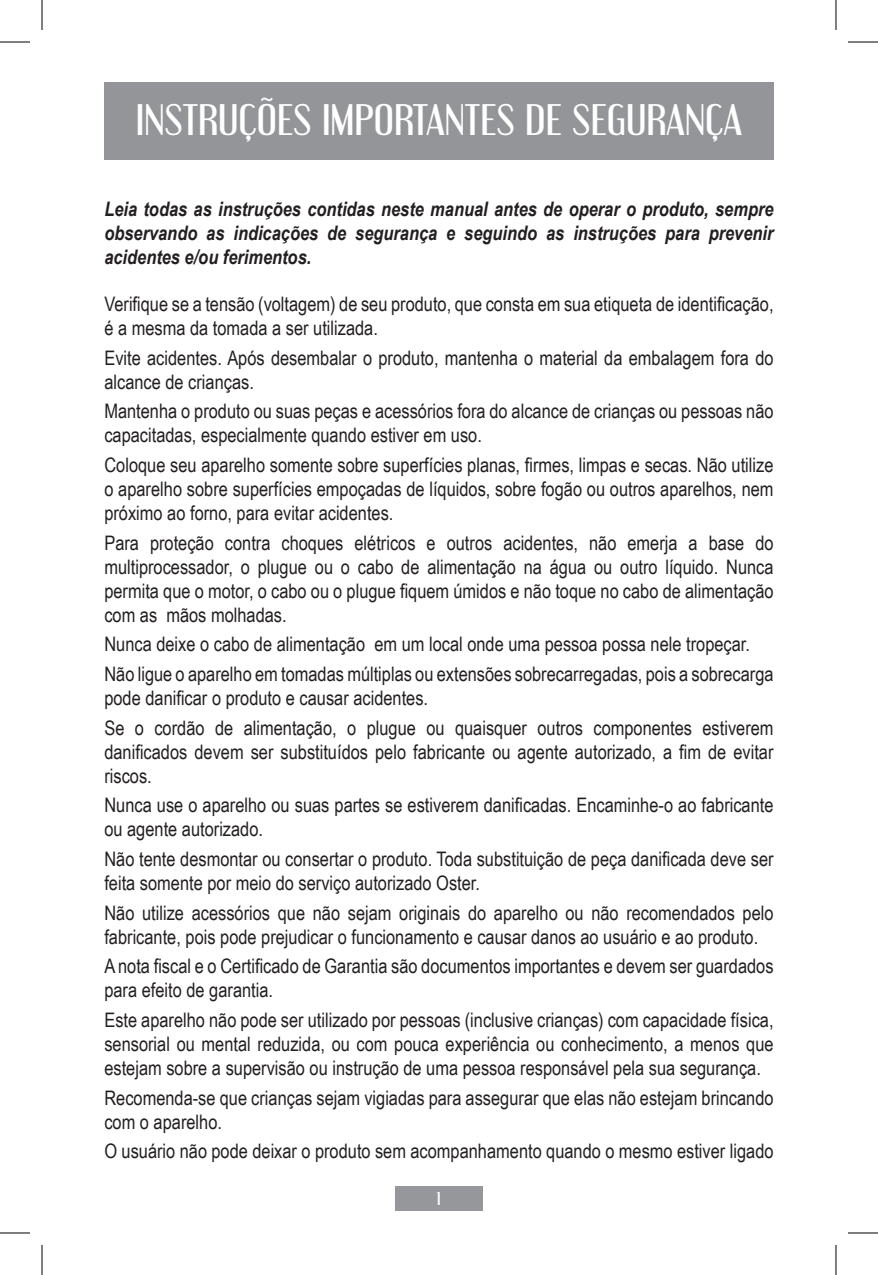
<style>
.page{position:relative;width:878px;height:1275px;background:#fff}
.page>*{position:absolute;margin:0;border:0;box-sizing:border-box;transform-origin:0 0}
.t1{font:38px "Engebrechtre Rg";color:#fff}
.t2{font:20px/24px "Arial Narrow";color:#231f20}
.t3{font:italic 700 20px/24px "Arial Narrow";color:#231f20;text-align:justify}
.t4{font:16px "Engebrechtre Rg";color:#fff}
</style>
<div class="page">
<div style="left:395px;top:1186px;width:88px;height:25px;background:#95979a"></div>
<div style="left:104px;top:82px;width:669px;height:77px;background:#939598"></div>
<hr style="left:0;top:42px;width:30px;height:1px;background:#000">
<hr style="left:848px;top:42px;width:30px;height:1px;background:#000">
<hr style="left:0;top:1232px;width:30px;height:1px;background:#000">
<hr style="left:848px;top:1232px;width:30px;height:1px;background:#000">
<hr style="left:42px;top:0;width:1px;height:30px;background:#000">
<hr style="left:42px;top:1245px;width:1px;height:30px;background:#000">
<hr style="left:835px;top:0;width:1px;height:30px;background:#000">
<hr style="left:835px;top:1245px;width:1px;height:30px;background:#000">
<h1 class="t1" style="left:136px;top:97px;width:608px">INSTRUÇÕES IMPORTANTES DE SEGURANÇA</h1>
<p class="t3" style="left:104px;top:196px;width:670px">Leia todas as instruções contidas neste manual antes de operar o produto, sempre observando as indicações de segurança e seguindo as instruções para prevenir acidentes e/ou ferimentos.</p>
<p class="t2" style="left:104px;top:291px;width:670px">Verifique se a tensão (voltagem) de seu produto, que consta em sua etiqueta de identificação, é a mesma da tomada a ser utilizada.</p>
<p class="t2" style="left:104px;top:345px;width:670px">Evite acidentes. Após desembalar o produto, mantenha o material da embalagem fora do alcance de crianças.</p>
<p class="t2" style="left:104px;top:398px;width:670px">Mantenha o produto ou suas peças e acessórios fora do alcance de crianças ou pessoas não capacitadas, especialmente quando estiver em uso.</p>
<p class="t2" style="left:104px;top:452px;width:670px;text-align:justify">Coloque seu aparelho somente sobre superfícies planas, firmes, limpas e secas. Não utilize o aparelho sobre superfícies empoçadas de líquidos, sobre fogão ou outros aparelhos, nem próximo ao forno, para evitar acidentes.</p>
<p class="t2" style="left:104px;top:530px;width:670px;text-align:justify">Para proteção contra choques elétricos e outros acidentes, não emerja a base do multiprocessador, o plugue ou o cabo de alimentação na água ou outro líquido. Nunca permita que o motor, o cabo ou o plugue fiquem úmidos e não toque no cabo de alimentação com as mãos molhadas.</p>
<p class="t2" style="left:104px;top:628px;width:670px;line-height:29.6px">Nunca deixe o cabo de alimentação em um local onde uma pessoa possa nele tropeçar.<br>Não ligue o aparelho em tomadas múltiplas ou extensões sobrecarregadas, pois a sobrecarga</p>
<p class="t2" style="left:104px;top:682px;width:670px;line-height:29.6px">pode danificar o produto e causar acidentes.<br>Se o cordão de alimentação, o plugue ou quaisquer outros componentes estiverem</p>
<p class="t2" style="left:104px;top:739px;width:670px">danificados devem ser substituídos pelo fabricante ou agente autorizado, a fim de evitar riscos.</p>
<p class="t2" style="left:104px;top:792px;width:670px">Nunca use o aparelho ou suas partes se estiverem danificadas. Encaminhe-o ao fabricante ou agente autorizado.</p>
<p class="t2" style="left:104px;top:846px;width:670px">Não tente desmontar ou consertar o produto. Toda substituição de peça danificada deve ser feita somente por meio do serviço autorizado Oster.</p>
<p class="t2" style="left:104px;top:900px;width:670px">Não utilize acessórios que não sejam originais do aparelho ou não recomendados pelo fabricante, pois pode prejudicar o funcionamento e causar danos ao usuário e ao produto.</p>
<p class="t2" style="left:104px;top:953px;width:670px">A nota fiscal e o Certificado de Garantia são documentos importantes e devem ser guardados para efeito de garantia.</p>
<p class="t2" style="left:104px;top:1007px;width:670px;text-align:justify">Este aparelho não pode ser utilizado por pessoas (inclusive crianças) com capacidade física, sensorial ou mental reduzida, ou com pouca experiência ou conhecimento, a menos que estejam sobre a supervisão ou instrução de uma pessoa responsável pela sua segurança.</p>
<p class="t2" style="left:104px;top:1085px;width:670px">Recomenda-se que crianças sejam vigiadas para assegurar que elas não estejam brincando com o aparelho.</p>
<p class="t2" style="left:104px;top:1138px;width:670px">O usuário não pode deixar o produto sem acompanhamento quando o mesmo estiver ligado</p>
<p class="t4" style="left:437px;top:1189px;width:5px">1</p>
</div>
